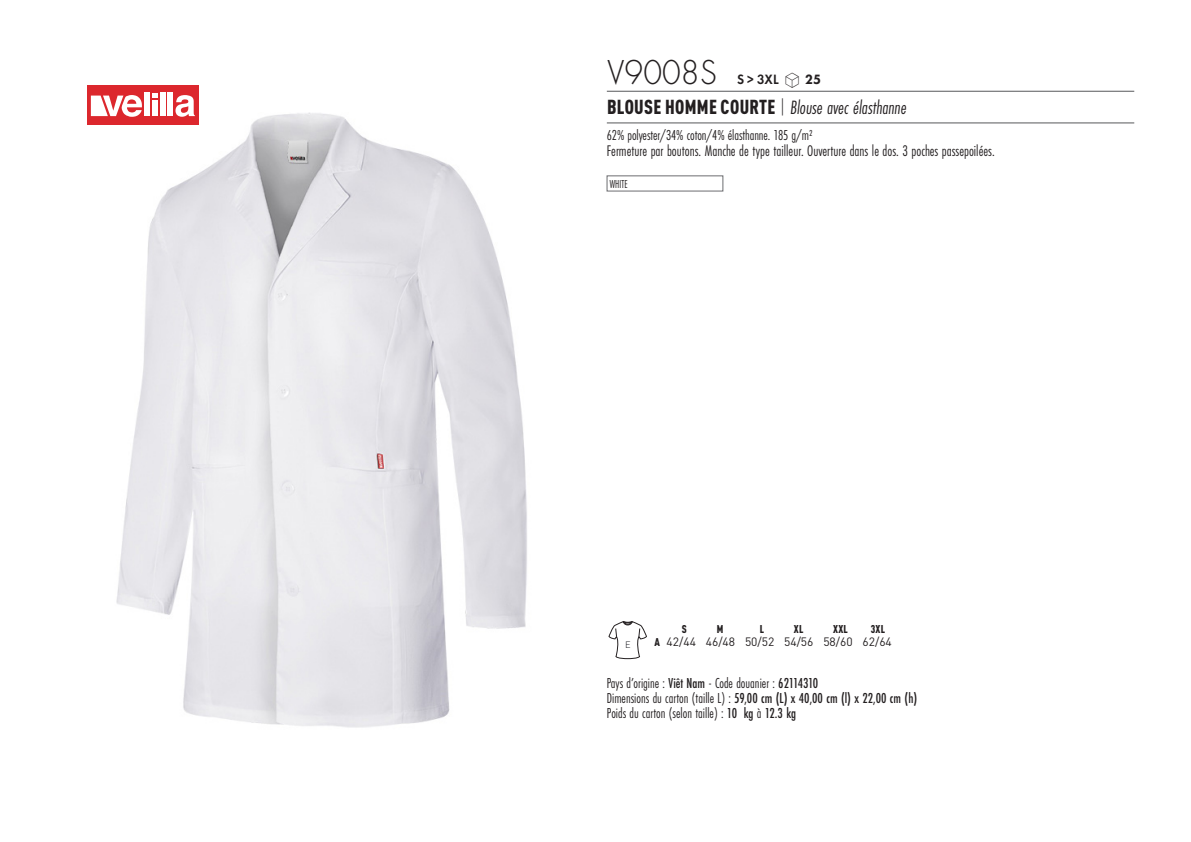
<style>
.page{position:relative;width:1191px;height:842px;background:#fff}
.page>*{position:absolute;margin:0;border:0;box-sizing:border-box;transform-origin:0 0}
.t1{font:300 36px "Futura PT";color:#231f20;scale:.95 1}
.t2{font:italic 20px "Futura PT Cond";color:#231f20;scale:.95 1}
.t3{font:16px "Futura PT Cond";color:#231f20;scale:.95 1}
.grammage_2020{font:15px "Futura PT Cond";color:#231f20;scale:.95 1}
.t4{font:500 15px "Futura PT Cond";color:#231f20;scale:.95 1}
.t5{font:600 14px "Futura PT";color:#231f20;scale:.95 1}
._88_tailles_tab_maig{font:12px "DIN Pro";color:#231f20}
.Coloris_nuancier{font:12px "Futura PT Cond";letter-spacing:.01em;color:#231f20;scale:.9 1}
._88_tailles_tab_maig-2{font:900 condensed 11.2px "DIN Pro";letter-spacing:.02em;color:#231f20;scale:.95 1}
.t6{font:300 9.2px "DIN";color:#111219}
.s1{font-family:"Linotype Shapeshifter";font-weight:400;font-size:20px}
.s2{font-weight:800}
.s3{font-family:"DIN Pro";font-weight:900;font-style:normal;font-stretch:condensed}
.s4{font-family:"DIN Pro";font-weight:300;font-style:normal;font-stretch:condensed}
.s5{font-weight:900;font-stretch:condensed;font-size:11.2px}
.s6{font-weight:500}
.s7{font-weight:400}
</style>
<div class="page">
<img style="left:87px;top:112px;width:440px;height:616px">
<hr style="left:607px;top:91px;width:527px;height:1px;background:#57585a">
<hr style="left:607px;top:123px;width:527px;height:1px;background:#57585a">
<svg style="left:608px;top:621px;width:39px;height:38px"></svg>
<div style="left:87px;top:85px;width:112px;height:39px;background:#dc272d"></div>
<div style="left:144px;top:93px;width:6px;height:23px;background:#fff"></div>
<div style="left:160px;top:93px;width:5px;height:23px;background:#fff"></div>
<div style="left:168px;top:93px;width:5px;height:23px;background:#fff"></div>
<svg style="left:175px;top:95px;width:20px;height:22px"></svg>
<svg style="left:152px;top:93px;width:5px;height:5px"></svg>
<div style="left:152px;top:100px;width:5px;height:16px;background:#fff"></div>
<svg style="left:91px;top:95px;width:51px;height:22px"></svg>
<p class="t1" style="left:607px;top:52px;width:118px">V9008S</p>
<p class="t5" style="left:737px;top:71px;width:90px">S &gt; 3XL <span class="s1">S</span> <span class="s2">25</span></p>
<p class="t2" style="left:607px;top:96px;width:317px"><span class="s3">BLOUSE HOMME COURTE</span> <span class="s4">|</span> Blouse avec élasthanne</p>
<p class="grammage_2020" style="left:607px;top:126px;width:218px">62% polyester/34% coton/4% élasthanne. 185 g/m2</p>
<p class="t3" style="left:607px;top:142px;width:410px">Fermeture par boutons. Manche de type tailleur. Ouverture dans le dos. 3 poches passepoilées.</p>
<p class="Coloris_nuancier" style="left:610px;top:177px;width:22px">WHITE</p>
<p class="_88_tailles_tab_maig-2" style="left:682px;top:620px;width:7px">S</p>
<p class="_88_tailles_tab_maig-2" style="left:716px;top:620px;width:8px">M</p>
<p class="_88_tailles_tab_maig-2" style="left:759px;top:620px;width:6px">L</p>
<p class="_88_tailles_tab_maig-2" style="left:794px;top:620px;width:12px">XL</p>
<p class="_88_tailles_tab_maig-2" style="left:833px;top:620px;width:17px">XXL</p>
<p class="_88_tailles_tab_maig-2" style="left:871px;top:620px;width:16px">3XL</p>
<p class="_88_tailles_tab_maig" style="left:654px;top:632px;width:239px"><span class="s5">A</span> 42/44 46/48 50/52 54/56 58/60 62/64</p>
<p class="grammage_2020" style="left:607px;top:674px;width:224px">Pays d’origine : <span class="s6">Viêt Nam</span> - Code douanier : <span class="s6">62114310</span></p>
<p class="t4" style="left:607px;top:689px;width:328px"><span class="s7">Dimensions du carton (taille L) :</span> 59,00 cm (L) x 40,00 cm (l) x 22,00 cm (h)</p>
<p class="grammage_2020" style="left:607px;top:704px;width:201px">Poids du carton (selon taille) : <span class="s6">10 kg</span> à <span class="s6">12.3 kg</span></p>
<p class="t6" style="left:625px;top:639px;width:7px">E</p>
</div>
